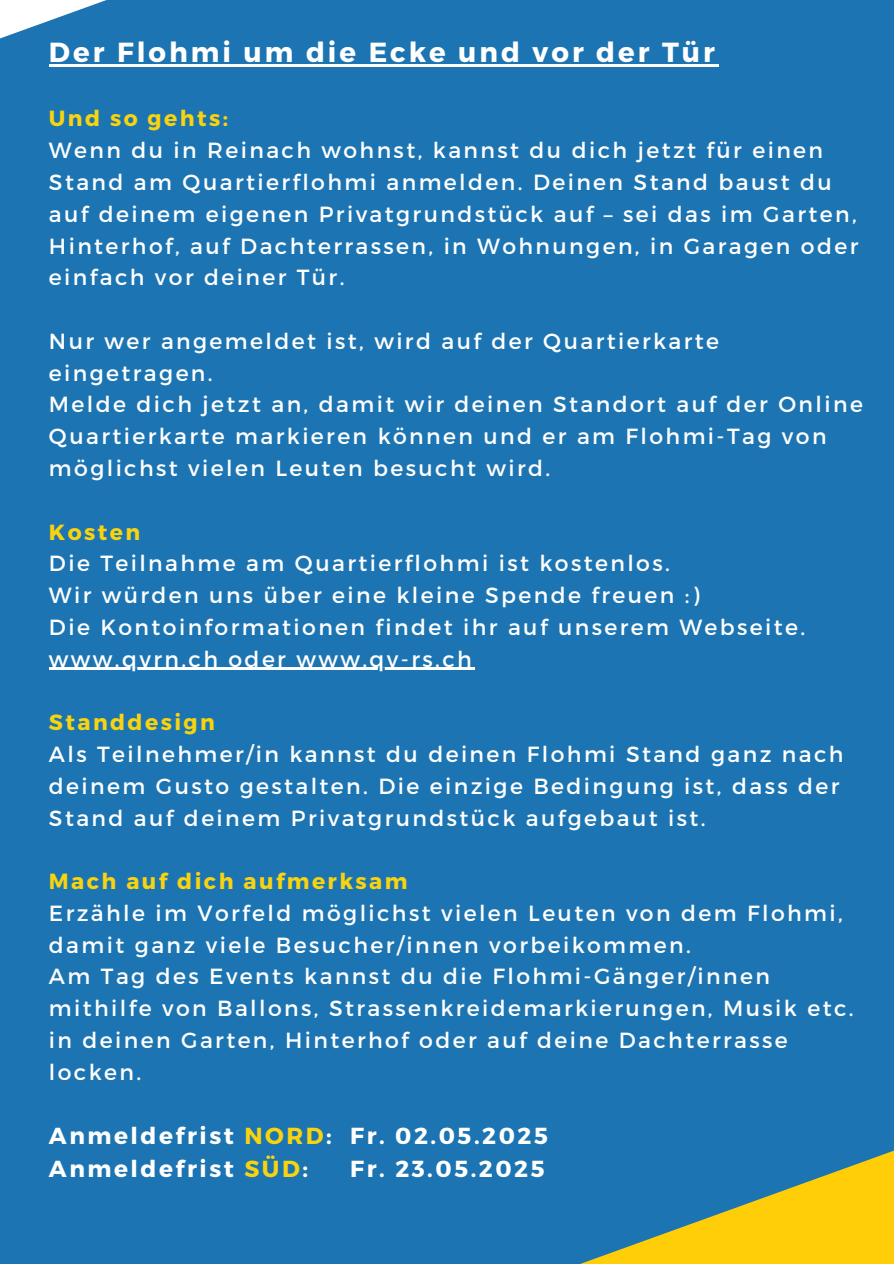
<style>
.page{position:relative;width:894px;height:1264px;background:#fff}
.page>*{position:absolute;margin:0;border:0;box-sizing:border-box;transform-origin:0 0}
.t1{font:700 27.6px "Montserrat";letter-spacing:.11em;color:#fff}
.t2{font:700 23.25px/32.8px "Montserrat";letter-spacing:.11em;color:#fff}
.t3{font:21.9px/31.8px "Montserrat";letter-spacing:.11em;color:#fff}
.t4{font:700 21.9px "Montserrat";letter-spacing:.11em;color:#f8d30f}
.s1{color:#f8d30f}
</style>
<div class="page">
<div style="left:0;top:0;width:893px;height:962px;background:#1c75b2"></div>
<div style="left:0;top:962px;width:893px;height:301px;background:#1c75b2"></div>
<hr style="left:49px;top:64px;width:669px;height:2px;background:#fff">
<hr style="left:49px;top:667px;width:425px;height:3px;background:#fff">
<p class="t1" style="left:49px;top:34px;width:667px">Der Flohmi um die Ecke und vor der Tür</p>
<h1 class="t4" style="left:49px;top:104px;width:180px">Und so gehts:</h1>
<p class="t3" style="left:49px;top:133px;width:810px">Wenn du in Reinach wohnst, kannst du dich jetzt für einen Stand am Quartierflohmi anmelden. Deinen Stand baust du auf deinem eigenen Privatgrundstück auf – sei das im Garten, Hinterhof, auf Dachterrassen, in Wohnungen, in Garagen oder einfach vor deiner Tür.</p>
<p class="t3" style="left:49px;top:324px;width:671px">Nur wer angemeldet ist, wird auf der Quartierkarte eingetragen.</p>
<p class="t3" style="left:49px;top:387px;width:815px">Melde dich jetzt an, damit wir deinen Standort auf der Online<br>Quartierkarte markieren können und er am Flohmi-Tag von möglichst vielen Leuten besucht wird.</p>
<p class="t4" style="left:49px;top:517px;width:93px">Kosten</p>
<p class="t3" style="left:49px;top:546px;width:622px">Die Teilnahme am Quartierflohmi ist kostenlos.</p>
<p class="t3" style="left:49px;top:578px;width:651px">Wir würden uns über eine kleine Spende freuen :)</p>
<p class="t3" style="left:49px;top:610px;width:757px">Die Kontoinformationen findet ihr auf unserem Webseite.</p>
<p class="t3" style="left:49px;top:642px;width:424px">www.qvrn.ch oder www.qv-rs.ch</p>
<p class="t4" style="left:49px;top:708px;width:167px">Standdesign</p>
<p class="t3" style="left:49px;top:737px;width:795px">Als Teilnehmer/in kannst du deinen Flohmi Stand ganz nach deinem Gusto gestalten. Die einzige Bedingung ist, dass der<br>Stand auf deinem Privatgrundstück aufgebaut ist.</p>
<p class="t4" style="left:49px;top:867px;width:360px">Mach auf dich aufmerksam</p>
<p class="t3" style="left:49px;top:896px;width:795px">Erzähle im Vorfeld möglichst vielen Leuten von dem Flohmi, damit ganz viele Besucher/innen vorbeikommen.</p>
<p class="t3" style="left:49px;top:959px;width:806px">Am Tag des Events kannst du die Flohmi-Gänger/innen mithilfe von Ballons, Strassenkreidemarkierungen, Musik etc. in deinen Garten, Hinterhof oder auf deine Dachterrasse locken.</p>
<p class="t2" style="left:49px;top:1118px;width:500px">Anmeldefrist <span class="s1">NORD</span>: Fr. 02.05.2025<br>Anmeldefrist <span class="s1">SÜD</span>:</p>
<p class="t2" style="left:350px;top:1151px;width:196px">Fr. 23.05.2025</p>
</div>
